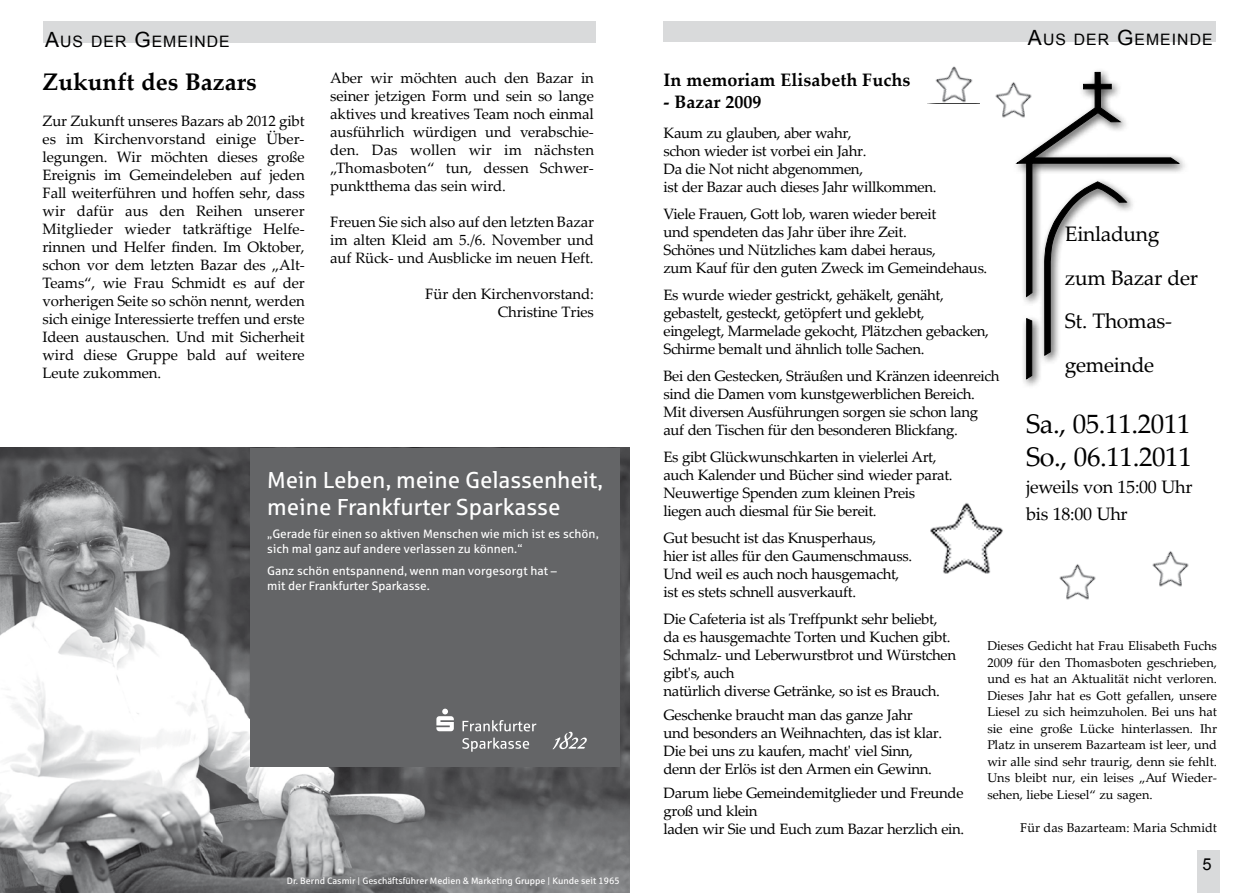
<style>
.page{position:relative;width:1259px;height:893px;background:#fff}
.page>*{position:absolute;margin:0;border:0;box-sizing:border-box;transform-origin:0 0}
.t1{font:27px/33px "Palatino Linotype";letter-spacing:-.015em;color:#000}
.t2{font:700 24px "Palatino Linotype";color:#000}
.t3{font:23.1px/27.6px "Sparkasse Rg";letter-spacing:-.005em;color:#fff}
.t4{font:21px/43.5px "Palatino Linotype";letter-spacing:-.015em;color:#000}
.t5{font:700 18px "Palatino Linotype";color:#000}
.t6{font:18px/27px "Palatino Linotype";letter-spacing:-.015em;color:#000}
.t7{font:16.5px "Arial";color:#000}
.t8{font:15.75px "Arial";letter-spacing:.065em;color:#000}
.t9{font:15px/18px "Palatino Linotype";letter-spacing:-.025em;color:#000}
.t10{font:12.75px/16.5px "Palatino Linotype";color:#000;text-align:justify}
.t11{font:12.15px/14.7px "Sparkasse Rg";color:#fff}
.t12{font:9.15px "Sparkasse Rg";color:#fff}
.s1{font-size:21px}
</style>
<div class="page">
<div style="left:1197px;top:850px;width:22px;height:43px;background:#d9dadb"></div>
<div style="left:43px;top:21px;width:552px;height:22px;background:#d9dadb"></div>
<div style="left:663px;top:21px;width:553px;height:21px;background:#d9dadb"></div>
<img style="left:930px;top:503px;width:73px;height:71px">
<svg style="left:1015px;top:72px;width:165px;height:307px"></svg>
<img style="left:935px;top:66px;width:38px;height:37px">
<img style="left:995px;top:73px;width:44px;height:45px">
<img style="left:1059px;top:564px;width:37px;height:36px">
<img style="left:1152px;top:551px;width:37px;height:36px">
<img style="left:0;top:448px;width:629px;height:445px">
<div style="left:250px;top:448px;width:370px;height:318px;background:#646567"></div>
<svg style="left:462px;top:738px;width:67px;height:14px"></svg>
<svg style="left:462px;top:720px;width:74px;height:11px"></svg>
<svg style="left:552px;top:732px;width:35px;height:18px"></svg>
<svg style="left:436px;top:709px;width:18px;height:22px"></svg>
<p class="t8" style="left:45px;top:31px;width:174px"><span class="s1">A</span>US DER <span class="s1">G</span>EMEINDE</p>
<p class="t8" style="left:1028px;top:29px;width:174px"><span class="s1">A</span>US DER <span class="s1">G</span>EMEINDE</p>
<p class="t5" style="left:663px;top:68px;width:248px">In memoriam Elisabeth Fuchs</p>
<p class="t5" style="left:663px;top:89px;width:99px">- Bazar 2009</p>
<p class="t9" style="left:663px;top:123px;width:274px">Kaum zu glauben, aber wahr,<br>schon wieder ist vorbei ein Jahr.<br>Da die Not nicht abgenommen,<br>ist der Bazar auch dieses Jahr willkommen.</p>
<p class="t9" style="left:663px;top:204px;width:325px">Viele Frauen, Gott lob, waren wieder bereit<br>und spendeten das Jahr über ihre Zeit.<br>Schönes und Nützliches kam dabei heraus,<br>zum Kauf für den guten Zweck im Gemeindehaus.</p>
<p class="t9" style="left:663px;top:285px;width:327px">Es wurde wieder gestrickt, gehäkelt, genäht, gebastelt, gesteckt, getöpfert und geklebt, eingelegt, Marmelade gekocht, Plätzchen gebacken, Schirme bemalt und ähnlich tolle Sachen.</p>
<p class="t9" style="left:663px;top:366px;width:338px">Bei den Gestecken, Sträußen und Kränzen ideenreich sind die Damen vom kunstgewerblichen Bereich.<br>Mit diversen Ausführungen sorgen sie schon lang auf den Tischen für den besonderen Blickfang.</p>
<p class="t9" style="left:663px;top:447px;width:291px">Es gibt Glückwunschkarten in vielerlei Art, auch Kalender und Bücher sind wieder parat.<br>Neuwertige Spenden zum kleinen Preis liegen auch diesmal für Sie bereit.</p>
<p class="t9" style="left:663px;top:528px;width:250px">Gut besucht ist das Knusperhaus,<br>hier ist alles für den Gaumenschmauss.<br>Und weil es auch noch hausgemacht, ist es stets schnell ausverkauft.</p>
<p class="t9" style="left:663px;top:609px;width:294px">Die Cafeteria ist als Treffpunkt sehr beliebt, da es hausgemachte Torten und Kuchen gibt.<br>Schmalz- und Leberwurstbrot und Würstchen gibt's, auch<br>natürlich diverse Getränke, so ist es Brauch.</p>
<p class="t9" style="left:663px;top:705px;width:280px">Geschenke braucht man das ganze Jahr und besonders an Weihnachten, das ist klar.<br>Die bei uns zu kaufen, macht' viel Sinn, denn der Erlös ist den Armen ein Gewinn.</p>
<p class="t9" style="left:663px;top:783px;width:302px">Darum liebe Gemeindemitglieder und Freunde groß und klein<br>laden wir Sie und Euch zum Bazar herzlich ein.</p>
<h2 class="t2" style="left:43px;top:64px;width:216px">Zukunft des Bazars</h2>
<p class="t9" style="left:43px;top:111px;width:264px;text-align:justify">Zur Zukunft unseres Bazars ab 2012 gibt es im Kirchenvorstand einige Über&shy;legungen. Wir möchten dieses große Ereignis im Gemeindeleben auf jeden Fall weiterführen und hoffen sehr, dass wir dafür aus den Reihen unserer Mitglieder wieder tatkräftige Helfe&shy;rinnen und Helfer finden. Im Oktober, schon vor dem letzten Bazar des „Alt-Teams“, wie Frau Schmidt es auf der vorherigen Seite so schön nennt, werden sich einige Interessierte treffen und erste Ideen austauschen. Und mit Sicherheit wird diese Gruppe bald auf weitere Leute zukommen.</p>
<p class="t9" style="left:330px;top:68px;width:265px;text-align:justify">Aber wir möchten auch den Bazar in seiner jetzigen Form und sein so lange aktives und kreatives Team noch einmal ausführlich würdigen und verabschie&shy;den. Das wollen wir im nächsten „Thomasboten“ tun, dessen Schwer&shy;punktthema das sein wird.</p>
<p class="t9" style="left:330px;top:212px;width:265px;text-align:justify">Freuen Sie sich also auf den letzten Bazar im alten Kleid am 5./6. November und auf Rück- und Ausblicke im neuen Heft.</p>
<p class="t9" style="left:425px;top:284px;width:170px;text-align:right">Für den Kirchenvorstand:<br>Christine Tries</p>
<h3 class="t4" style="left:1065px;top:211px;width:135px">Einladung zum Bazar der<br>St. Thomas&shy;gemeinde</h3>
<h1 class="t1" style="left:1026px;top:407px;width:167px">Sa., 05.11.2011<br>So., 06.11.2011</h1>
<p class="t6" style="left:1026px;top:473px;width:168px">jeweils von 15:00 Uhr bis 18:00 Uhr</p>
<h3 class="t3" style="left:267px;top:465px;width:337px">Mein Leben, meine Gelassenheit, meine Frankfurter Sparkasse</h3>
<p class="t11" style="left:267px;top:526px;width:333px">„Gerade für einen so aktiven Menschen wie mich ist es schön, sich mal ganz auf andere verlassen zu können.“</p>
<p class="t11" style="left:267px;top:563px;width:291px">Ganz schön entspannend, wenn man vorgesorgt hat – mit der Frankfurter Sparkasse.</p>
<p class="t10" style="left:987px;top:637px;width:231px">Dieses Gedicht hat Frau Elisabeth Fuchs 2009 für den Thomasboten geschrieben, und es hat an Aktualität nicht verloren.<br>Dieses Jahr hat es Gott gefallen, unsere Liesel zu sich heimzuholen. Bei uns hat sie eine große Lücke hinterlassen. Ihr Platz in unserem Bazarteam ist leer, und wir alle sind sehr traurig, denn sie fehlt.<br>Uns bleibt nur, ein leises „Auf Wieder&shy;sehen, liebe Liesel“ zu sagen.</p>
<p class="t10" style="left:1020px;top:819px;width:198px">Für das Bazarteam: Maria Schmidt</p>
<p class="t12" style="left:287px;top:876px;width:334px">Dr. Bernd Casmir | Geschäftsführer Medien &amp; Marketing Gruppe | Kunde seit 1965</p>
<p class="t7" style="left:1202px;top:853px;width:11px">5</p>
</div>
